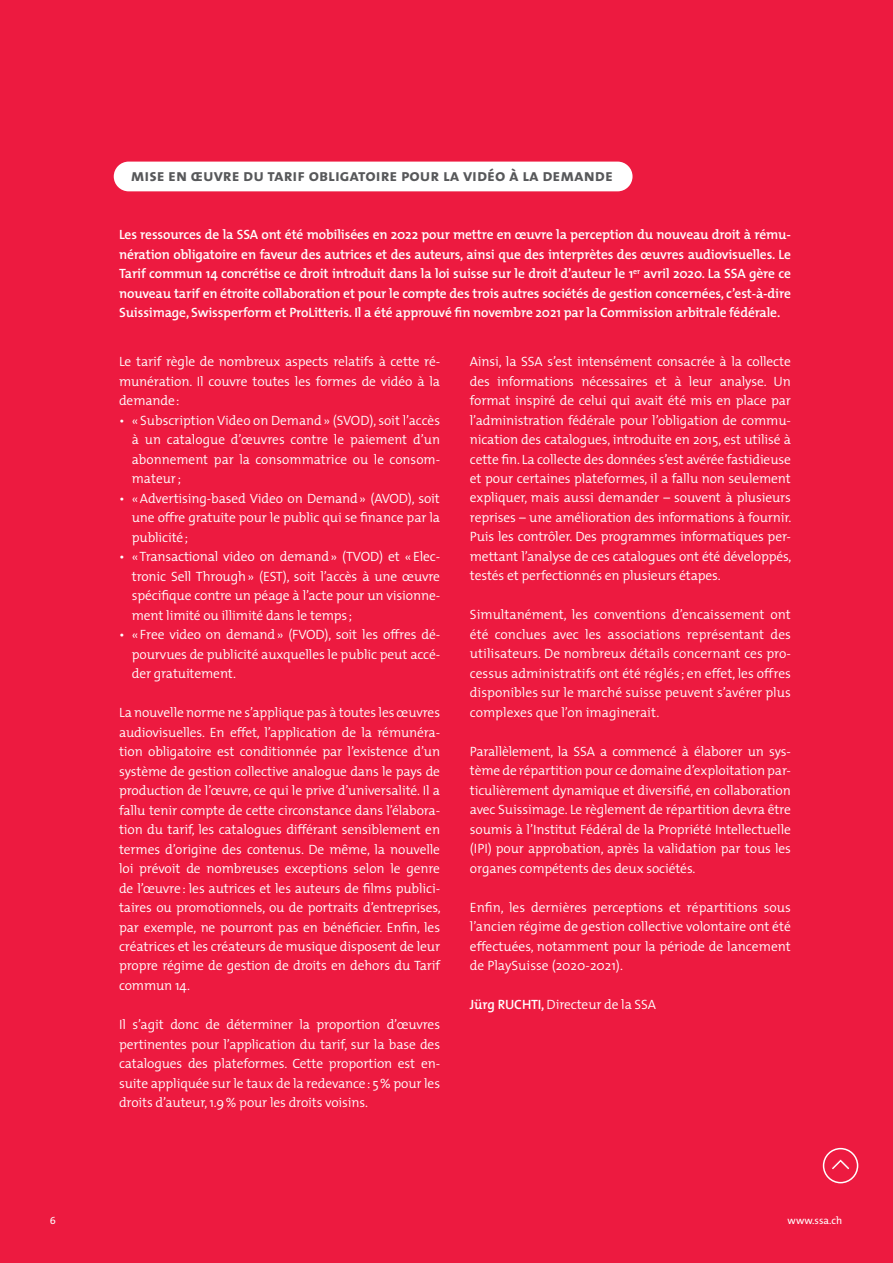
<style>
.page{position:relative;width:893px;height:1263px;background:#ed1a40}
.page>*{position:absolute;margin:0;border:0;box-sizing:border-box;transform-origin:0 0}
.t1{font:16.95px "The Mix Bold Caps";color:#57585a}
.t2{font:300 13.5px/19.5px "The Mix";letter-spacing:-.01em;color:#fff;text-align:justify}
.t3{font:600 13.5px/19.5px "The Mix";letter-spacing:-.01em;color:#fff;text-align:justify}
.t4{font:10.5px "The Mix";color:#fff}
.t5{font:10.5px "The Mix Caps";color:#fff}
.s1{font-weight:600}
</style>
<div class="page">
<div style="left:114px;top:162px;width:518px;height:29px;background:#fff;border-radius:15px"></div>
<div style="left:823px;top:1148px;width:35px;height:35px;border:2px solid #fff;border-radius:50%"></div>
<p class="t1" style="left:131px;top:165px;width:484px">mise en œuvre du tarif obligatoire pour la vidéo à la demande</p>
<p class="t3" style="left:119px;top:225px;width:673px">Les ressources de la SSA ont été mobilisées en 2022 pour mettre en œuvre la perception du nouveau droit à rému&shy;nération obligatoire en faveur des autrices et des auteurs, ainsi que des interprètes des œuvres audiovisuelles. Le Tarif commun 14 concrétise ce droit introduit dans la loi suisse sur le droit d’auteur le 1<sup>er</sup> avril 2020. La SSA gère ce nouveau tarif en étroite collaboration et pour le compte des trois autres sociétés de gestion concernées, c’est-à-dire Suissimage, Swissperform et ProLitteris. Il a été approuvé fin novembre 2021 par la Commission arbitrale fédérale.</p>
<p class="t2" style="left:119px;top:352px;width:323px">Le tarif règle de nombreux aspects relatifs à cette ré&shy;munération. Il couvre toutes les formes de vidéo à la demande:</p>
<p class="t2" style="left:132px;top:410px;width:310px;text-indent:-13px">• «Subscription Video on Demand» (SVOD), soit l’accès à un catalogue d’œuvres contre le paiement d’un abonnement par la consommatrice ou le consom&shy;mateur;</p>
<p class="t2" style="left:132px;top:488px;width:310px;text-indent:-13px">• «Advertising-based Video on Demand» (AVOD), soit une offre gratuite pour le public qui se finance par la publicité;</p>
<p class="t2" style="left:132px;top:547px;width:310px;text-indent:-13px">• «Transactional video on demand» (TVOD) et «Elec&shy;tronic Sell Through» (EST), soit l’accès à une œuvre spécifique contre un péage à l’acte pour un visionne&shy;ment limité ou illimité dans le temps;</p>
<p class="t2" style="left:132px;top:625px;width:310px;text-indent:-13px">• «Free video on demand» (FVOD), soit les offres dé&shy;pourvues de publicité auxquelles le public peut accé&shy;der gratuitement.</p>
<p class="t2" style="left:119px;top:703px;width:323px">La nouvelle norme ne s’applique pas à toutes les œuvres audiovisuelles. En effet, l’application de la rémunéra&shy;tion obligatoire est conditionnée par l’existence d’un système de gestion collective analogue dans le pays de production de l’œuvre, ce qui le prive d’universalité. Il a fallu tenir compte de cette circonstance dans l’élabora&shy;tion du tarif, les catalogues différant sensiblement en termes d’origine des contenus. De même, la nouvelle loi prévoit de nombreuses exceptions selon le genre de l’œuvre: les autrices et les auteurs de films publici&shy;taires ou promotionnels, ou de portraits d’entreprises, par exemple, ne pourront pas en bénéficier. Enfin, les créatrices et les créateurs de musique disposent de leur propre régime de gestion de droits en dehors du Tarif commun 14.</p>
<p class="t2" style="left:119px;top:1015px;width:323px">Il s’agit donc de déterminer la proportion d’œuvres pertinentes pour l’application du tarif, sur la base des catalogues des plateformes. Cette proportion est en&shy;suite appliquée sur le taux de la redevance: 5% pour les droits d’auteur, 1.9% pour les droits voisins.</p>
<p class="t2" style="left:470px;top:352px;width:323px">Ainsi, la SSA s’est intensément consacrée à la collecte des informations nécessaires et à leur analyse. Un format inspiré de celui qui avait été mis en place par l’administration fédérale pour l’obligation de commu&shy;nication des catalogues, introduite en 2015, est utilisé à cette fin. La collecte des données s’est avérée fastidieuse et pour certaines plateformes, il a fallu non seulement expliquer, mais aussi demander – souvent à plusieurs reprises – une amélioration des informations à fournir.<br>Puis les contrôler. Des programmes informatiques per&shy;mettant l’analyse de ces catalogues ont été développés, testés et perfectionnés en plusieurs étapes.</p>
<p class="t2" style="left:470px;top:605px;width:323px">Simultanément, les conventions d’encaissement ont été conclues avec les associations représentant des utilisateurs. De nombreux détails concernant ces pro&shy;cessus administratifs ont été réglés ; en effet, les offres disponibles sur le marché suisse peuvent s’avérer plus complexes que l’on imaginerait.</p>
<p class="t2" style="left:470px;top:742px;width:323px">Parallèlement, la SSA a commencé à élaborer un sys&shy;tème de répartition pour ce domaine d’exploitation par&shy;ticulièrement dynamique et diversifié, en collaboration avec Suissimage. Le règlement de répartition devra être soumis à l’Institut Fédéral de la Propriété Intellectuelle (IPI) pour approbation, après la validation par tous les organes compétents des deux sociétés.</p>
<p class="t2" style="left:470px;top:898px;width:323px">Enfin, les dernières perceptions et répartitions sous l’ancien régime de gestion collective volontaire ont été effectuées, notamment pour la période de lancement de PlaySuisse (2020-2021).</p>
<p class="t2" style="left:470px;top:995px;width:188px"><span class="s1">Jürg RUCHTI,</span> Directeur de la SSA</p>
<p class="t5" style="left:50px;top:1214px;width:8px">6</p>
<p class="t4" style="left:788px;top:1214px;width:56px">www.ssa.ch</p>
</div>
